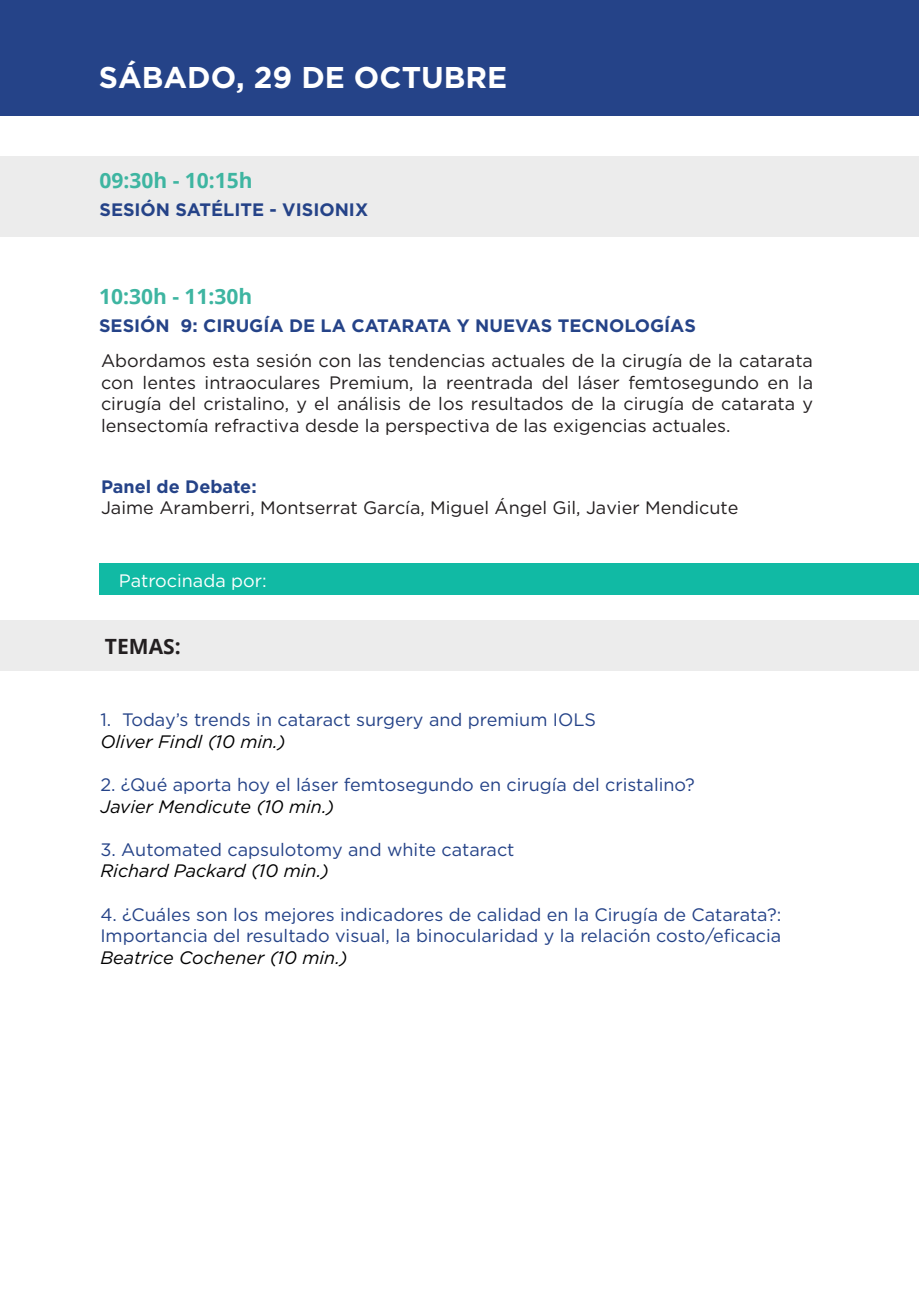
<style>
.page{position:relative;width:919px;height:1289px;background:#fff}
.page>*{position:absolute;margin:0;border:0;box-sizing:border-box;transform-origin:0 0}
.t1{font:700 30px "Gotham";color:#fff}
.t2{font:700 21px "Open Sans";color:#3eb5a1}
.t3{font:700 21px "Open Sans";color:#231f20}
.t4{font:18px/21.6px "Gotham";color:#231f20;text-align:justify}
.t5{font:18px/21.6px "Gotham";color:#254388}
.t6{font:italic 18px "Gotham";color:#000001}
.t7{font:700 18px "Gotham";color:#254388}
.t8{font:18px "Gotham";color:#fff}
</style>
<div class="page">
<div style="left:0;top:620px;width:918px;height:51px;background:#ececec"></div>
<div style="left:99px;top:563px;width:819px;height:31px;background:#11baa4"></div>
<div style="left:0;top:0;width:918px;height:116px;background:#254388"></div>
<div style="left:0;top:157px;width:918px;height:80px;background:#ececec"></div>
<h1 class="t1" style="left:99px;top:57px;width:410px">SÁBADO, 29 DE OCTUBRE</h1>
<p class="t2" style="left:99px;top:166px;width:155px">09:30h - 10:15h</p>
<p class="t7" style="left:99px;top:197px;width:270px">SESIÓN SATÉLITE - VISIONIX</p>
<p class="t2" style="left:99px;top:282px;width:155px">10:30h - 11:30h</p>
<p class="t7" style="left:99px;top:313px;width:598px">SESIÓN 9: CIRUGÍA DE LA CATARATA Y NUEVAS TECNOLOGÍAS</p>
<p class="t4" style="left:101px;top:349px;width:713px">Abordamos esta sesión con las tendencias actuales de la cirugía de la catarata con lentes intraoculares Premium, la reentrada del láser femtosegundo en la cirugía del cristalino, y el análisis de los resultados de la cirugía de catarata y lensectomía refractiva desde la perspectiva de las exigencias actuales.</p>
<p class="t7" style="left:101px;top:474px;width:157px">Panel de Debate:</p>
<p class="t4" style="left:101px;top:496px;width:639px">Jaime Aramberri, Montserrat García, Miguel Ángel Gil, Javier Mendicute</p>
<p class="t8" style="left:119px;top:568px;width:149px">Patrocinada por:</p>
<p class="t3" style="left:105px;top:631px;width:77px">TEMAS:</p>
<p class="t5" style="left:100px;top:708px;width:497px">1. Today’s trends in cataract surgery and premium IOLS</p>
<p class="t6" style="left:100px;top:730px;width:187px">Oliver Findl (10 min.)</p>
<p class="t5" style="left:100px;top:773px;width:596px">2. ¿Qué aporta hoy el láser femtosegundo en cirugía del cristalino?</p>
<p class="t6" style="left:100px;top:794px;width:235px">Javier Mendicute (10 min.)</p>
<p class="t5" style="left:100px;top:838px;width:415px">3. Automated capsulotomy and white cataract</p>
<p class="t6" style="left:100px;top:859px;width:230px">Richard Packard (10 min.)</p>
<p class="t5" style="left:100px;top:903px;width:682px">4. ¿Cuáles son los mejores indicadores de calidad en la Cirugía de Catarata?:<br>Importancia del resultado visual, la binocularidad y la relación costo/eficacia</p>
<p class="t6" style="left:100px;top:946px;width:249px">Beatrice Cochener (10 min.)</p>
</div>
